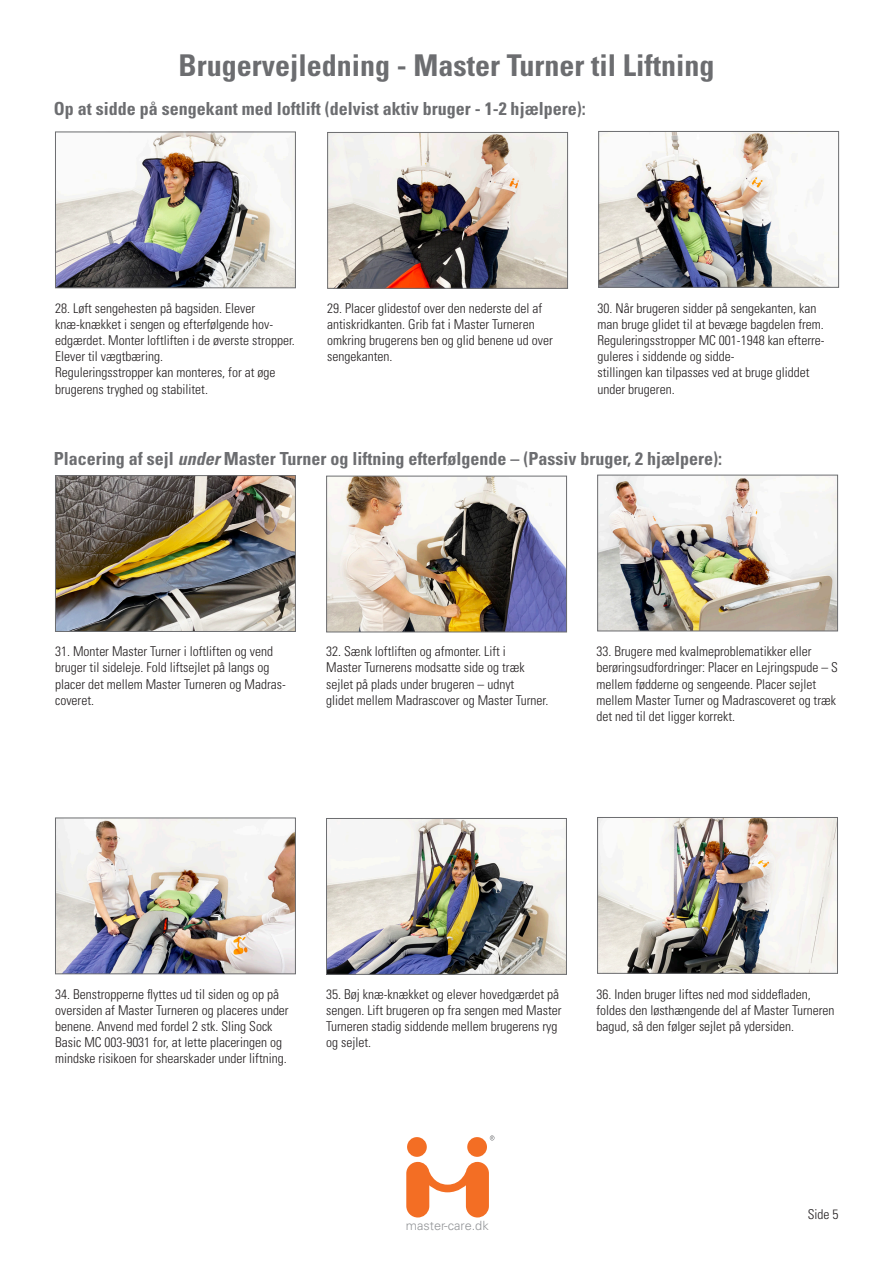
<style>
.page{position:relative;width:893px;height:1263px;background:#fff}
.page>*{position:absolute;margin:0;border:0;box-sizing:border-box;transform-origin:0 0}
.t1{font:700 condensed 30px "Univers LT Std";color:#6c6d70}
.Underoverskrift{font:700 condensed 18px "Univers LT Std";color:#6c6d70}
.t2{font:300 condensed 13.5px/16.2px "Univers LT Std";color:#231f20}
.t3{font:300 12.75px "Univers LT Std";color:#939598}
.s1{font-style:italic}
</style>
<div class="page">
<img style="left:600px;top:133px;width:237px;height:153px">
<div style="left:598px;top:131px;width:241px;height:157px;border:1px solid #6c6d70"></div>
<img style="left:329px;top:134px;width:237px;height:153px">
<div style="left:327px;top:132px;width:241px;height:157px;border:1px solid #6c6d70"></div>
<img style="left:57px;top:134px;width:237px;height:152px">
<div style="left:55px;top:132px;width:241px;height:156px;border:1px solid #6c6d70"></div>
<img style="left:599px;top:477px;width:237px;height:152px">
<div style="left:597px;top:475px;width:241px;height:156px;border:1px solid #6c6d70"></div>
<img style="left:328px;top:478px;width:237px;height:152px">
<div style="left:326px;top:476px;width:241px;height:156px;border:1px solid #6c6d70"></div>
<img style="left:57px;top:477px;width:237px;height:153px">
<div style="left:55px;top:475px;width:241px;height:157px;border:1px solid #6c6d70"></div>
<img style="left:599px;top:819px;width:237px;height:153px">
<div style="left:597px;top:817px;width:241px;height:157px;border:1px solid #6c6d70"></div>
<img style="left:328px;top:820px;width:237px;height:153px">
<div style="left:326px;top:818px;width:241px;height:157px;border:1px solid #6c6d70"></div>
<img style="left:57px;top:819px;width:237px;height:153px">
<div style="left:55px;top:817px;width:241px;height:157px;border:1px solid #6c6d70"></div>
<svg style="left:406px;top:1162px;width:83px;height:55px"></svg>
<div style="left:407px;top:1137px;width:20px;height:20px;background:#f36e24;border-radius:50%"></div>
<div style="left:467px;top:1137px;width:20px;height:20px;background:#f36e24;border-radius:50%"></div>
<svg style="left:490px;top:1135px;width:4px;height:5px"></svg>
<h1 class="t1" style="left:178px;top:47px;width:538px">Brugervejledning - Master Turner til Liftning</h1>
<p class="Underoverskrift" style="left:54px;top:97px;width:533px">Op at sidde på sengekant med loftlift (delvist aktiv bruger - 1-2 hjælpere):</p>
<p class="t2" style="left:55px;top:300px;width:241px">28. Løft sengehesten på bagsiden. Elever knæ-knækket i sengen og efterfølgende hov&shy;edgærdet. Monter loftliften i de øverste stropper.<br>Elever til vægtbæring.<br>Reguleringsstropper kan monteres, for at øge brugerens tryghed og stabilitet.</p>
<p class="t2" style="left:327px;top:300px;width:227px">29. Placer glidestof over den nederste del af antiskridkanten. Grib fat i Master Turneren omkring brugerens ben og glid benene ud over sengekanten.</p>
<p class="t2" style="left:597px;top:300px;width:229px">30. Når brugeren sidder på sengekanten, kan man bruge glidet til at bevæge bagdelen frem.<br>Reguleringsstropper MC 001-1948 kan efterre&shy;guleres i siddende og sidde-<br>stillingen kan tilpasses ved at bruge gliddet under brugeren.</p>
<p class="Underoverskrift" style="left:54px;top:447px;width:670px">Placering af sejl <span class="s1">under</span> Master Turner og liftning efterfølgende – (Passiv bruger, 2 hjælpere):</p>
<p class="t2" style="left:55px;top:643px;width:219px">31. Monter Master Turner i loftliften og vend</p>
<p class="t2" style="left:55px;top:660px;width:232px">bruger til sideleje. Fold liftsejlet på langs og placer det mellem Master Turneren og Madras&shy;coveret.</p>
<p class="t2" style="left:326px;top:643px;width:224px">32. Sænk loftliften og afmonter. Lift i<br>Master Turnerens modsatte side og træk sejlet på plads under brugeren – udnyt<br>glidet mellem Madrascover og Master Turner.</p>
<p class="t2" style="left:596px;top:643px;width:243px">33. Brugere med kvalmeproblematikker eller berøringsudfordringer: Placer en Lejringspude – S mellem fødderne og sengeende. Placer sejlet mellem Master Turner og Madrascoveret og træk det ned til det ligger korrekt.</p>
<p class="t2" style="left:55px;top:986px;width:235px">34. Benstropperne flyttes ud til siden og op på oversiden af Master Turneren og placeres under benene. Anvend med fordel 2 stk. Sling Sock Basic MC 003-9031 for, at lette placeringen og mindske risikoen for shearskader under liftning.</p>
<p class="t2" style="left:326px;top:986px;width:237px">35. Bøj knæ-knækket og elever hovedgærdet på sengen. Lift brugeren op fra sengen med Master Turneren stadig siddende mellem brugerens ryg og sejlet.</p>
<p class="t2" style="left:596px;top:986px;width:240px">36. Inden bruger liftes ned mod siddefladen, foldes den løsthængende del af Master Turneren bagud, så den følger sejlet på ydersiden.</p>
<p class="t3" style="left:406px;top:1217px;width:84px">master-care.dk</p>
<p class="t2" style="left:808px;top:1206px;width:32px">Side 5</p>
</div>
